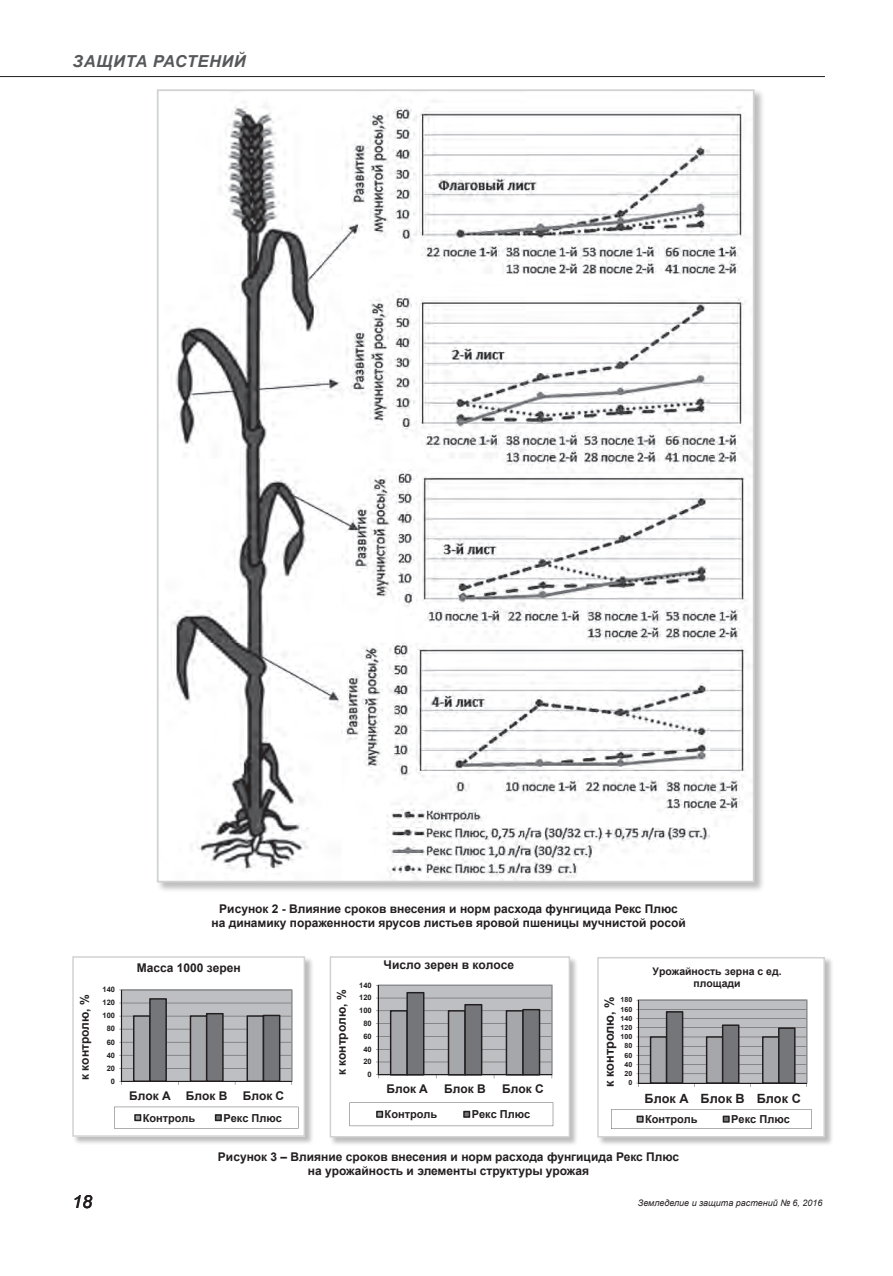
<style>
.page{position:relative;width:893px;height:1276px;background:#fff}
.page>*{position:absolute;margin:0;border:0;box-sizing:border-box;transform-origin:0 0}
.t1{font:italic 18px "Arial";color:#231f20}
.t2{font:italic 700 16.5px "Arial";letter-spacing:.035em;color:#57585a}
.t3{font:700 12.75px "Arial";color:#231f20}
.t4{font:700 12px/13.8px "Arial";color:#231f20;text-align:center}
.t5{font:700 10.95px "Arial";color:#231f20}
.t6{font:700 10.5px/12px "Arial";color:#231f20;text-align:center}
.t7{font:italic 9px "Arial";color:#231f20}
.t8{font:700 7.5px "Arial";color:#231f20}
.t9{font:700 7.05px "Arial";color:#231f20}
</style>
<div class="page">
<hr style="left:0;top:76px;width:825px;height:1px;background:#231f20">
<div style="left:156px;top:89px;width:609px;height:804px;background:#231f20;opacity:.3"></div>
<img style="left:160px;top:92px;width:592px;height:787px">
<div style="left:597px;top:956px;width:237px;height:190px;background:#231f20;opacity:.3"></div>
<div style="left:598px;top:957px;width:226px;height:179px;background:#fff"></div>
<svg style="left:636px;top:999px;width:172px;height:88px;background:#a0a0a3"></svg>
<svg style="left:611px;top:1109px;width:201px;height:20px"></svg>
<div style="left:597px;top:957px;width:228px;height:180px;border:2px solid #d1d2d4"></div>
<div style="left:72px;top:955px;width:242px;height:190px;background:#231f20;opacity:.3"></div>
<div style="left:73px;top:957px;width:231px;height:179px;background:#fff"></div>
<svg style="left:119px;top:989px;width:174px;height:96px;background:#9d9ea0"></svg>
<svg style="left:114px;top:1106px;width:184px;height:22px"></svg>
<div style="left:72px;top:956px;width:233px;height:180px;border:2px solid #d1d2d4"></div>
<div style="left:329px;top:955px;width:250px;height:191px;background:#231f20;opacity:.3"></div>
<div style="left:330px;top:957px;width:239px;height:179px;background:#fff"></div>
<svg style="left:376px;top:984px;width:177px;height:94px;background:#9d9ea1"></svg>
<svg style="left:350px;top:1102px;width:203px;height:24px"></svg>
<div style="left:330px;top:956px;width:240px;height:181px;border:2px solid #d1d2d4"></div>
<h2 class="t2" style="left:73px;top:50px;width:175px">ЗАЩИТА РАСТЕНИЙ</h2>
<p class="t4" style="left:78px;top:1080px;width:87px;rotate:-90deg">к контролю, %</p>
<p class="t8" style="left:103px;top:984px;width:14px">140</p>
<p class="t8" style="left:103px;top:997px;width:14px">120</p>
<p class="t8" style="left:103px;top:1010px;width:14px">100</p>
<p class="t8" style="left:107px;top:1023px;width:10px">80</p>
<p class="t8" style="left:107px;top:1036px;width:10px">60</p>
<p class="t8" style="left:107px;top:1049px;width:10px">40</p>
<p class="t8" style="left:107px;top:1062px;width:10px">20</p>
<p class="t8" style="left:111px;top:1075px;width:6px">0</p>
<p class="t4" style="left:211px;top:902px;width:476px">Рисунок 2 - Влияние сроков внесения и норм расхода фунгицида Рекс Плюс на динамику пораженности ярусов листьев яровой пшеницы мучнистой росой</p>
<p class="t3" style="left:424px;top:905px;width:158px">Блок А Блок В Блок С</p>
<p class="t4" style="left:656px;top:905px;width:43px">Блок А</p>
<p class="t4" style="left:137px;top:961px;width:105px">Масса 1000 зерен</p>
<p class="t4" style="left:129px;top:1088px;width:43px">Блок А</p>
<p class="t4" style="left:186px;top:1088px;width:43px">Блок В</p>
<p class="t4" style="left:243px;top:1088px;width:43px">Блок С</p>
<p class="t4" style="left:335px;top:1075px;width:87px;rotate:-90deg">к контролю, %</p>
<p class="t8" style="left:359px;top:979px;width:14px">140</p>
<p class="t8" style="left:359px;top:992px;width:14px">120</p>
<p class="t8" style="left:359px;top:1005px;width:14px">100</p>
<p class="t8" style="left:363px;top:1018px;width:10px">80</p>
<p class="t8" style="left:363px;top:1031px;width:10px">60</p>
<p class="t8" style="left:363px;top:1043px;width:10px">40</p>
<p class="t8" style="left:363px;top:1056px;width:10px">20</p>
<p class="t8" style="left:368px;top:1069px;width:6px">0</p>
<p class="t4" style="left:384px;top:957px;width:132px">Число зерен в колосе</p>
<p class="t4" style="left:386px;top:1082px;width:43px">Блок А</p>
<p class="t4" style="left:444px;top:1082px;width:43px">Блок В</p>
<p class="t4" style="left:502px;top:1082px;width:43px">Блок С</p>
<p class="t3" style="left:600px;top:1087px;width:93px;rotate:-90deg">к контролю, %</p>
<p class="t9" style="left:620px;top:995px;width:13px">180</p>
<p class="t9" style="left:620px;top:1004px;width:13px">160</p>
<p class="t9" style="left:620px;top:1013px;width:13px">140</p>
<p class="t9" style="left:620px;top:1022px;width:13px">120</p>
<p class="t9" style="left:620px;top:1031px;width:13px">100</p>
<p class="t9" style="left:624px;top:1041px;width:9px">80</p>
<p class="t9" style="left:624px;top:1050px;width:9px">60</p>
<p class="t9" style="left:624px;top:1059px;width:9px">40</p>
<p class="t9" style="left:624px;top:1068px;width:9px">20</p>
<p class="t9" style="left:628px;top:1078px;width:5px">0</p>
<p class="t6" style="left:652px;top:965px;width:131px">Урожайность зерна с ед. площади</p>
<p class="t3" style="left:644px;top:1089px;width:158px">Блок А Блок В Блок С</p>
<p class="t5" style="left:143px;top:1110px;width:54px">Контроль</p>
<p class="t5" style="left:223px;top:1110px;width:60px">Рекс Плюс</p>
<p class="t5" style="left:385px;top:1106px;width:54px">Контроль</p>
<p class="t5" style="left:472px;top:1106px;width:60px">Рекс Плюс</p>
<p class="t5" style="left:645px;top:1111px;width:54px">Контроль</p>
<p class="t5" style="left:731px;top:1111px;width:60px">Рекс Плюс</p>
<p class="t4" style="left:218px;top:1150px;width:463px">Рисунок 3 – Влияние сроков внесения и норм расхода фунгицида Рекс Плюс на урожайность и элементы структуры урожая</p>
<p class="t8" style="left:579px;top:1164px;width:14px">140</p>
<h1 class="t1" style="left:72px;top:1190px;width:22px">18</h1>
<p class="t7" style="left:638px;top:1197px;width:186px">Земледелие и защита растений № 6, 2016</p>
</div>
